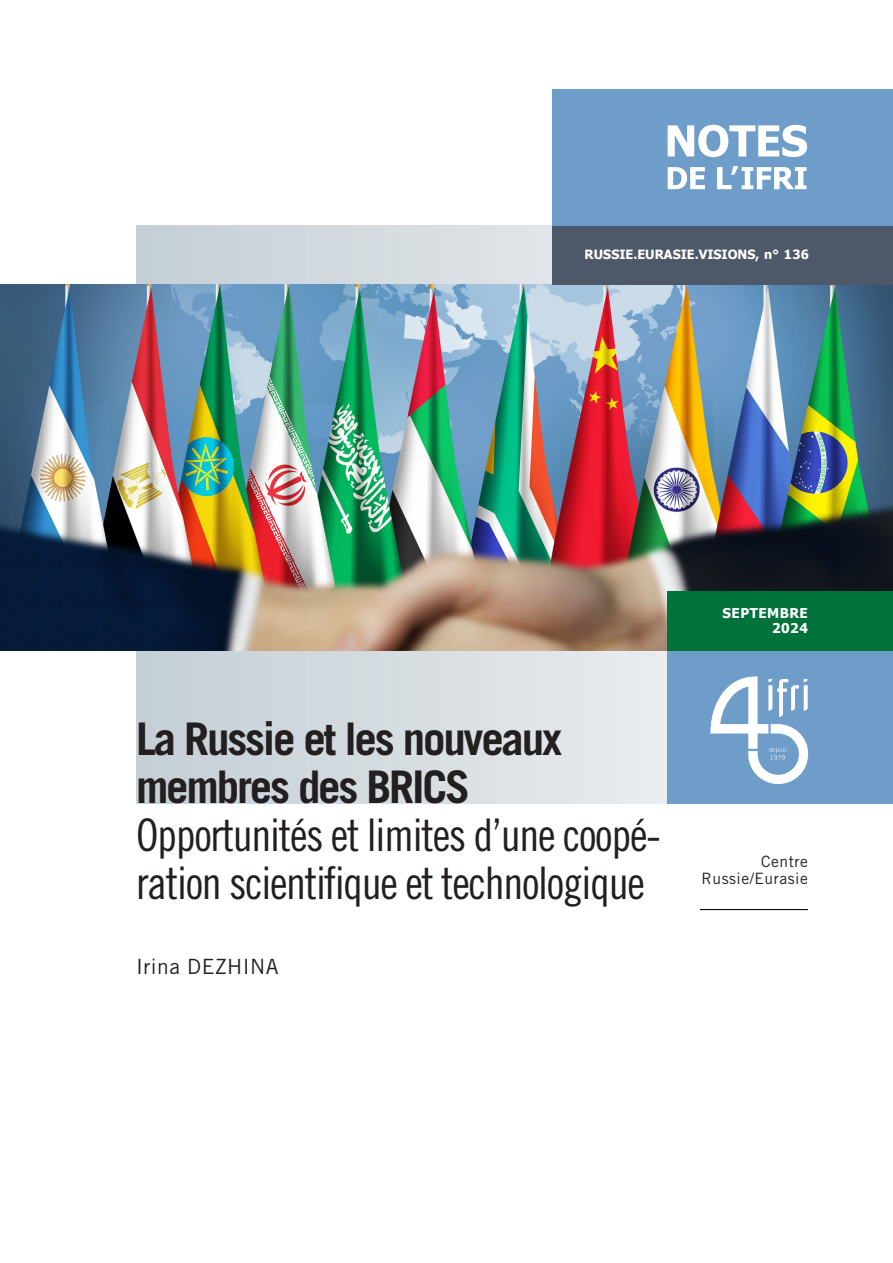
<style>
.page{position:relative;width:893px;height:1263px;background:#fff}
.page>*{position:absolute;margin:0;border:0;box-sizing:border-box;transform-origin:0 0}
.t1{font:45px/48px "Trade Gothic LT Std Cn 18";letter-spacing:-.03em;color:#231f20}
.t2{font:700 45px/48px "Trade Gothic LT Std";letter-spacing:-.05em;color:#231f20}
.t3{font:21px "Trade Gothic LT Std";letter-spacing:.02em;color:#231f20}
.t4{font:15.6px/17.2px "Trade Gothic LT Std";letter-spacing:.035em;color:#231f20;text-align:right}
.t5{font:700 13.5px "Tahoma";letter-spacing:.035em;color:#fff}
.t6{font:700 12.75px "Tahoma";color:#fff}
</style>
<div class="page">
<svg style="left:136px;top:225px;width:532px;height:579px"></svg>
<img style="left:1px;top:285px;width:891px;height:366px">
<div style="left:553px;top:225px;width:340px;height:60px;background:#4d5969"></div>
<div style="left:553px;top:89px;width:340px;height:136px;background:#6e9dc9"></div>
<div style="left:668px;top:651px;width:225px;height:153px;background:#6e9dc9"></div>
<div style="left:668px;top:591px;width:225px;height:60px;background:#01723a"></div>
<svg style="left:668px;top:125px;width:139px;height:32px"></svg>
<svg style="left:668px;top:167px;width:37px;height:22px"></svg>
<svg style="left:717px;top:166px;width:89px;height:23px"></svg>
<svg style="left:710px;top:676px;width:98px;height:108px"></svg>
<hr style="left:700px;top:909px;width:108px;height:1px;background:#000">
<p class="t6" style="left:585px;top:246px;width:226px">RUSSIE.EURASIE.VISIONS, n° 136</p>
<p class="t2" style="left:136px;top:715px;width:427px">La Russie et les nouveaux membres des BRICS</p>
<p class="t1" style="left:136px;top:811px;width:527px">Opportunités et limites d’une coopé&shy;ration scientifique et technologique</p>
<p class="t3" style="left:136px;top:954px;width:144px">Irina DEZHINA</p>
<p class="t5" style="left:723px;top:604px;width:87px">SEPTEMBRE</p>
<p class="t5" style="left:772px;top:619px;width:37px">2024</p>
<p class="t4" style="left:702px;top:853px;width:108px">Centre<br>Russie/Eurasie</p>
</div>
